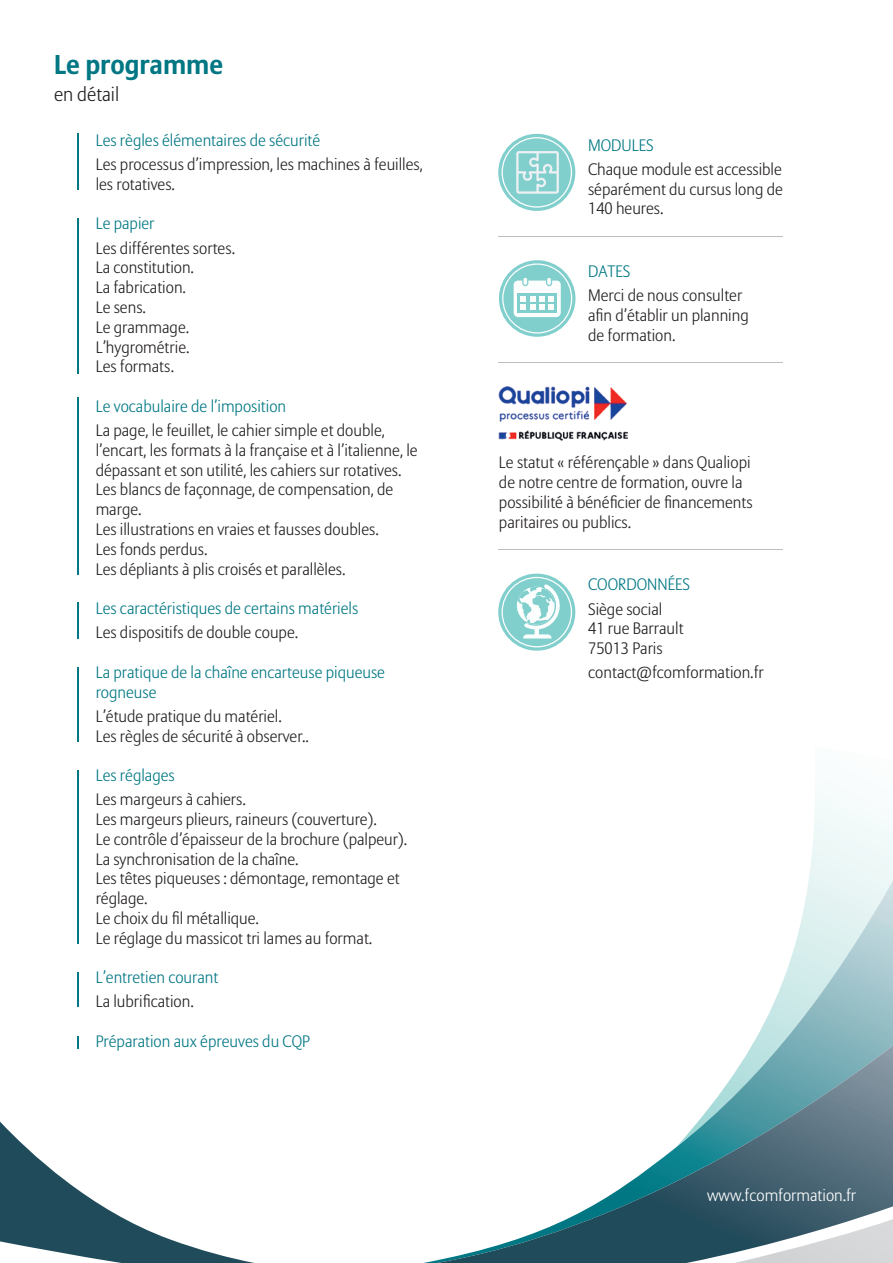
<style>
.page{position:relative;width:893px;height:1263px;background:#fff}
.page>*{position:absolute;margin:0;border:0;box-sizing:border-box;transform-origin:0 0}
.t1{font:700 27px "Allianz Sans";color:#007783}
.t2{font:300 19.5px "Allianz Sans";color:#231f20}
.t3{font:300 16.5px/19.8px "Allianz Sans";color:#231f20}
.t4{font:300 16.5px/19.8px "Allianz Sans";color:#007783}
.t5{font:300 16.5px "Allianz Sans";color:#fff}
</style>
<div class="page">
<svg style="left:808px;top:790px;width:85px;height:91px"></svg>
<svg style="left:751px;top:881px;width:142px;height:165px"></svg>
<svg style="left:0;top:1046px;width:893px;height:217px"></svg>
<svg style="left:734px;top:1219px;width:159px;height:44px"></svg>
<hr style="left:77px;top:134px;width:2px;height:56px;background:#007783">
<hr style="left:77px;top:218px;width:2px;height:155px;background:#007783">
<hr style="left:77px;top:398px;width:2px;height:177px;background:#007783">
<hr style="left:77px;top:602px;width:2px;height:36px;background:#007783">
<hr style="left:77px;top:667px;width:2px;height:74px;background:#007783">
<hr style="left:77px;top:770px;width:2px;height:173px;background:#007783">
<hr style="left:77px;top:972px;width:2px;height:35px;background:#007783">
<svg style="left:77px;top:1036px;width:2px;height:13px"></svg>
<hr style="left:499px;top:236px;width:284px;height:1px;background:#bcbdc0">
<hr style="left:499px;top:362px;width:284px;height:1px;background:#bcbdc0">
<hr style="left:499px;top:549px;width:284px;height:1px;background:#bcbdc0">
<div style="left:499px;top:134px;width:76px;height:76px;background:#81cfcd;border-radius:50%"></div>
<svg style="left:502px;top:137px;width:70px;height:71px"></svg>
<svg style="left:499px;top:260px;width:76px;height:77px"></svg>
<svg style="left:502px;top:263px;width:70px;height:70px"></svg>
<img style="left:499px;top:387px;width:128px;height:53px">
<div style="left:499px;top:574px;width:76px;height:76px;background:#81cfcd;border-radius:50%"></div>
<svg style="left:502px;top:577px;width:70px;height:70px"></svg>
<h1 class="t1" style="left:54px;top:47px;width:171px">Le programme</h1>
<p class="t2" style="left:54px;top:83px;width:67px">en détail</p>
<p class="t4" style="left:96px;top:131px;width:226px">Les règles élémentaires de sécurité</p>
<p class="t3" style="left:96px;top:155px;width:329px">Les processus d’impression, les machines à feuilles, les rotatives.</p>
<p class="t4" style="left:96px;top:215px;width:60px">Le papier</p>
<p class="t3" style="left:96px;top:239px;width:141px">Les différentes sortes.<br>La constitution.<br>La fabrication.<br>Le sens.<br>Le grammage.<br>L’hygrométrie.<br>Les formats.</p>
<p class="t4" style="left:96px;top:397px;width:192px">Le vocabulaire de l’imposition</p>
<p class="t3" style="left:96px;top:421px;width:323px">La page, le feuillet, le cahier simple et double, l’encart, les formats à la française et à l’italienne, le dépassant et son utilité, les cahiers sur rotatives.<br>Les blancs de façonnage, de compensation, de marge.<br>Les illustrations en vraies et fausses doubles.<br>Les fonds perdus.<br>Les dépliants à plis croisés et parallèles.</p>
<p class="t4" style="left:96px;top:599px;width:264px">Les caractéristiques de certains matériels</p>
<p class="t3" style="left:96px;top:623px;width:204px">Les dispositifs de double coupe.</p>
<p class="t4" style="left:96px;top:663px;width:291px">La pratique de la chaîne encarteuse piqueuse rogneuse</p>
<p class="t3" style="left:96px;top:707px;width:215px">L’étude pratique du matériel.<br>Les règles de sécurité à observer..</p>
<p class="t4" style="left:96px;top:766px;width:81px">Les réglages</p>
<p class="t3" style="left:96px;top:790px;width:313px">Les margeurs à cahiers.<br>Les margeurs plieurs, raineurs (couverture).<br>Le contrôle d’épaisseur de la brochure (palpeur).<br>La synchronisation de la chaîne.<br>Les têtes piqueuses : démontage, remontage et réglage.<br>Le choix du fil métallique.<br>Le réglage du massicot tri lames au format.</p>
<p class="t4" style="left:96px;top:968px;width:124px">L’entretien courant</p>
<p class="t3" style="left:96px;top:992px;width:100px">La lubrification.</p>
<p class="t4" style="left:96px;top:1032px;width:216px">Préparation aux épreuves du CQP</p>
<p class="t4" style="left:588px;top:136px;width:67px">MODULES</p>
<p class="t3" style="left:588px;top:160px;width:196px;text-align:justify">Chaque module est accessible séparément du cursus long de 140 heures.</p>
<p class="t4" style="left:588px;top:262px;width:44px">DATES</p>
<p class="t3" style="left:588px;top:286px;width:162px">Merci de nous consulter afin d’établir un planning de formation.</p>
<p class="t3" style="left:499px;top:453px;width:255px">Le statut « référençable » dans Qualiopi de notre centre de formation, ouvre la possibilité à bénéficier de financements paritaires ou publics.</p>
<p class="t4" style="left:588px;top:576px;width:103px">COORDONNÉES</p>
<p class="t3" style="left:588px;top:600px;width:97px">Siège social<br>41 rue Barrault<br>75013 Paris</p>
<p class="t3" style="left:588px;top:663px;width:177px">contact@fcomformation.fr</p>
<p class="t5" style="left:707px;top:1185px;width:151px">www.fcomformation.fr</p>
</div>
